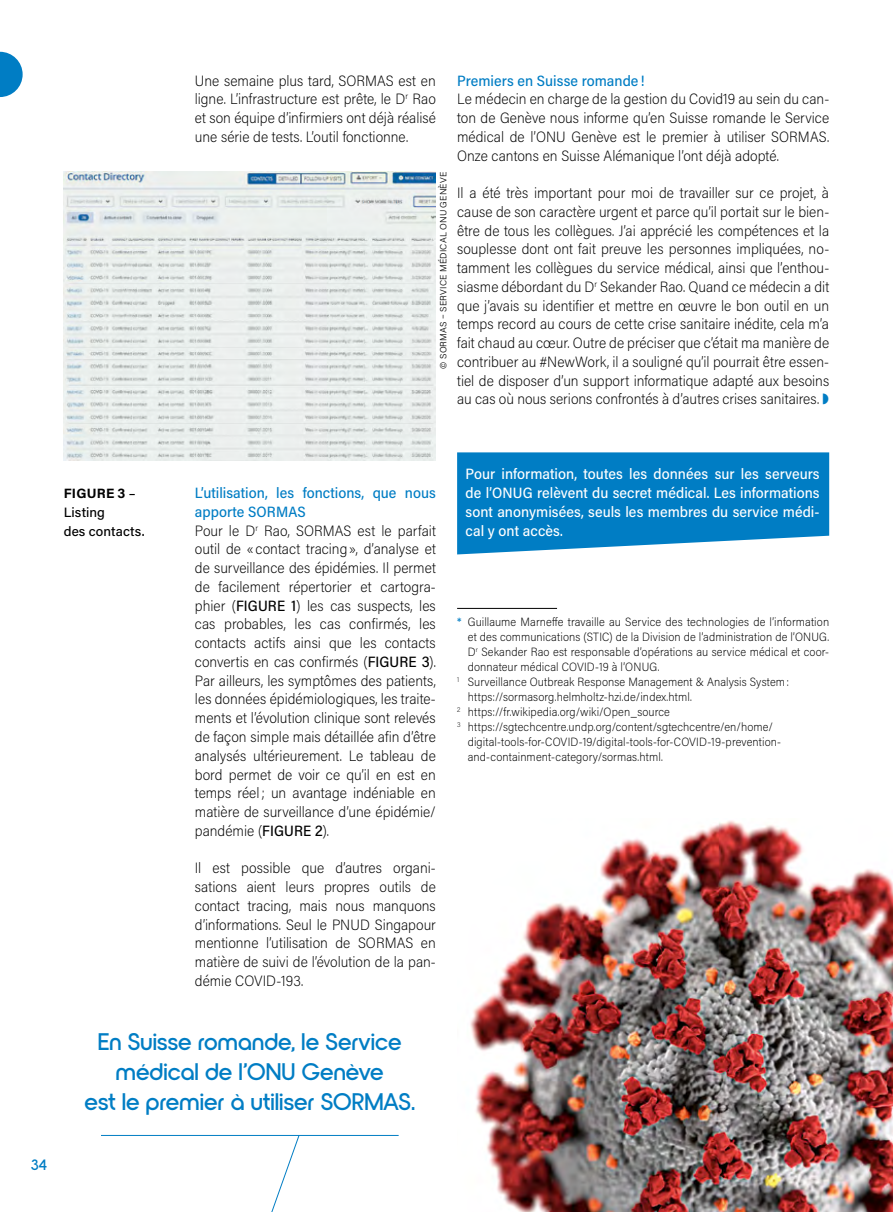
<style>
.page{position:relative;width:893px;height:1212px;background:#fff}
.page>*{position:absolute;margin:0;border:0;box-sizing:border-box;transform-origin:0 0}
.t1{font:600 24px/30px "Nordique Pro";letter-spacing:.005em;color:#007dc4;text-align:center}
.t2{font:200 15px/18.8px "Acumin Pro Semi Cond";color:#000;text-align:justify}
.t3{font:500 15px/18.8px "Acumin Pro Semi Cond";color:#fff;text-align:justify}
.t4{font:500 15px "Acumin Pro Semi Cond";color:#007dc4}
.t5{font:600 15px "Nordique Pro";color:#007dc4}
.t6{font:500 13.5px/18.8px "Acumin Pro";letter-spacing:.005em;color:#000}
.t7{font:200 12px "Acumin Pro Semi Cond";letter-spacing:.01em;color:#000}
.t8{font:300 9px "Acumin Pro";letter-spacing:.025em;color:#000}
.s1{font-weight:700}
.s2{font-weight:500;color:#007dc4}
.s3{font-weight:500}
</style>
<div class="page">
<svg style="left:0;top:52px;width:23px;height:45px"></svg>
<img style="left:470px;top:820px;width:422px;height:392px">
<hr style="left:457px;top:608px;width:100px;height:1px;background:#000">
<svg style="left:457px;top:452px;width:372px;height:102px;background:#1788c9"></svg>
<img style="left:64px;top:171px;width:372px;height:290px">
<hr style="left:101px;top:1135px;width:298px;height:1px;background:#007dc4">
<svg style="left:266px;top:1134px;width:34px;height:78px"></svg>
<p class="t2" style="left:195px;top:70px;width:242px">Une semaine plus tard, SORMAS est en ligne. L’infrastructure est prête, le D<sup>r</sup> Rao et son équipe d’infirmiers ont déjà réalisé une série de tests. L’outil fonctionne.</p>
<p class="t8" style="left:437px;top:368px;width:198px;rotate:-90deg">© SORMAS – SERVICE MÉDICAL ONU GENÈVE</p>
<p class="t4" style="left:457px;top:70px;width:189px">Premiers en Suisse romande!</p>
<p class="t2" style="left:457px;top:89px;width:374px">Le médecin en charge de la gestion du Covid19 au sein du can‑ ton de Genève nous informe qu’en Suisse romande le Service médical de l’ONU Genève est le premier à utiliser SORMAS.<br>Onze cantons en Suisse Alémanique l’ont déjà adopté.</p>
<p class="t2" style="left:457px;top:183px;width:374px">Il a été très important pour moi de travailler sur ce projet, à cause de son caractère urgent et parce qu’il portait sur le bien&shy;être de tous les collègues. J’ai apprécié les compétences et la souplesse dont ont fait preuve les personnes impliquées, no‑ tamment les collègues du service médical, ainsi que l’enthou‑ siasme débordant du D<sup>r</sup> Sekander Rao. Quand ce médecin a dit que j’avais su identifier et mettre en œuvre le bon outil en un temps record au cours de cette crise sanitaire inédite, cela m’a fait chaud au cœur. Outre de préciser que c’était ma manière de contribuer au #NewWork, il a souligné qu’il pourrait être essen‑ tiel de disposer d’un support informatique adapté aux besoins au cas où nous serions confrontés à d’autres crises sanitaires.</p>
<p class="t6" style="left:64px;top:483px;width:82px"><span class="s1">FIGURE 3</span> –<br>Listing<br>des contacts.</p>
<p class="t2" style="left:195px;top:483px;width:242px;text-align:left"><span class="s2">L’utilisation, les fonctions, que nous apporte SORMAS<br></span>Pour le D<sup>r</sup> Rao, SORMAS est le parfait outil de « contact tracing», d’analyse et de surveillance des épidémies. Il permet de facilement répertorier et cartogra‑ phier (<span class="s3">FIGURE 1</span>) les cas suspects, les cas probables, les cas confirmés, les contacts actifs ainsi que les contacts convertis en cas confirmés (<span class="s3">FIGURE 3</span>).<br>Par ailleurs, les symptômes des patients, les données épidémiologiques, les traite‑ ments et l’évolution clinique sont relevés de façon simple mais détaillée afin d’être analysés ultérieurement. Le tableau de bord permet de voir ce qu’il en est en temps réel ; un avantage indéniable en matière de surveillance d’une épidémie/ pandémie (<span class="s3">FIGURE 2</span>).</p>
<p class="t2" style="left:195px;top:858px;width:242px">Il est possible que d’autres organi‑ sations aient leurs propres outils de contact tracing, mais nous manquons d’informations. Seul le PNUD Singapour mentionne l’utilisation de SORMAS en matière de suivi de l’évolution de la pan‑ démie COVID‑193.</p>
<p class="t5" style="left:31px;top:1156px;width:17px">34</p>
<h1 class="t1" style="left:85px;top:1026px;width:332px">En Suisse romande, le Service médical de l’ONU Genève<br>est le premier à utiliser SORMAS.</h1>
<p class="t3" style="left:466px;top:464px;width:356px">Pour information, toutes les données sur les serveurs de l’ONUG relèvent du secret médical. Les informations sont anonymisées, seuls les membres du service médi‑ cal y ont accès.</p>
<p class="t7" style="left:457px;top:613px;width:374px"><span class="s2">*</span> Guillaume Marneffe travaille au Service des technologies de l’information</p>
<p class="t7" style="left:468px;top:628px;width:363px">et des communications (STIC) de la Division de l’administration de l’ONUG.</p>
<p class="t7" style="left:468px;top:643px;width:363px">D<sup>r</sup> Sekander Rao est responsable d’opérations au service médical et coor‑</p>
<p class="t7" style="left:468px;top:658px;width:193px">donnateur médical COVID‑19 à l’ONUG.</p>
<p class="t7" style="left:457px;top:673px;width:334px"><sup>1</sup> Surveillance Outbreak Response Management &amp; Analysis System:</p>
<p class="t7" style="left:468px;top:688px;width:226px">https://sormasorg.helmholtz-hzi.de/index.html.</p>
<p class="t7" style="left:457px;top:703px;width:214px"><sup>2</sup> https://fr.wikipedia.org/wiki/Open_source</p>
<p class="t7" style="left:457px;top:718px;width:317px"><sup>3</sup> https://sgtechcentre.undp.org/content/sgtechcentre/en/home/</p>
<p class="t7" style="left:468px;top:733px;width:314px">digital-tools-for‑COVID‑19/digital-tools-for-COVID‑19-prevention-</p>
<p class="t7" style="left:468px;top:748px;width:197px">and-containment-category/sormas.html.</p>
</div>
